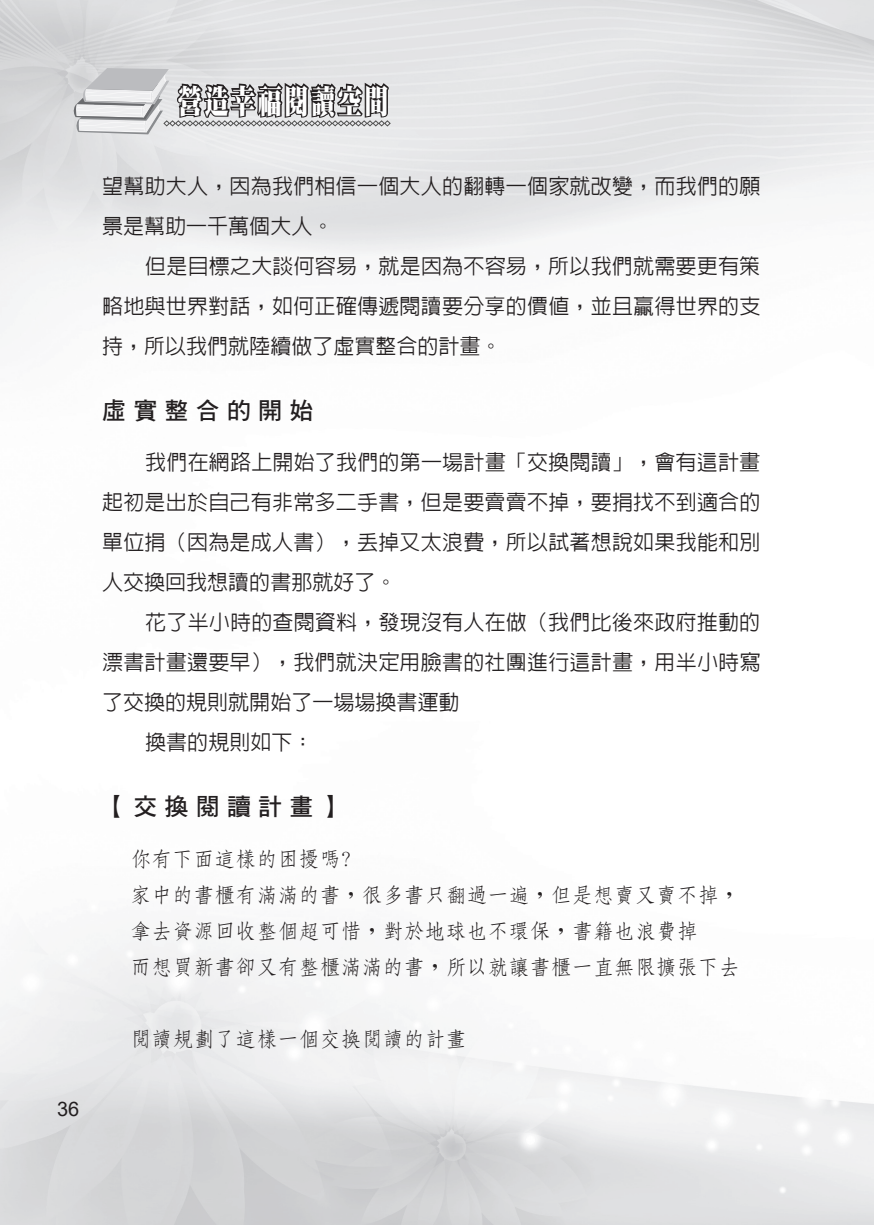
<style>
.page{position:relative;width:874px;height:1225px;background:#fff}
.page>*{position:absolute;margin:0;border:0;box-sizing:border-box;transform-origin:0 0}
.t1{font:33px "DF Ming Std W12";letter-spacing:.1em;color:#fff;scale:.73 1}
.一{font:24px "DF Hei Std W7";letter-spacing:.3em;color:#231f20}
.內文{font:500 21px/40px "Lin Gothic";letter-spacing:.01em;color:#231f20;text-align:justify}
.目文1{font:500 21px "Nan Sung";color:#231f20}
.t2{font:20px "Arial";color:#231f20}
</style>
<div class="page">
<svg style="left:72px;top:68px;width:318px;height:66px;background:#ababac"></svg>
<p class="t2" style="left:57px;top:1094px;width:24px">36</p>
<h1 class="t1" style="left:178px;top:83px;width:290px">營造幸福閱讀空間</h1>
<p class="內文" style="left:102px;top:166px;width:659px">望幫助大人，因為我們相信一個大人的翻轉一個家就改變，而我們的願景是幫助一千萬個大人。</p>
<p class="內文" style="left:102px;top:246px;width:659px;text-indent:43px">但是目標之大談何容易，就是因為不容易，所以我們就需要更有策略地與世界對話，如何正確傳遞閱讀要分享的價值，並且贏得世界的支持，所以我們就陸續做了虛實整合的計畫。</p>
<p class="一" style="left:102px;top:397px;width:213px">虛實整合的開始</p>
<p class="內文" style="left:102px;top:442px;width:659px;text-indent:43px">我們在網路上開始了我們的第一場計畫「交換閱讀」，會有這計畫起初是出於自己有非常多二手書，但是要賣賣不掉，要捐找不到適合的單位捐（因為是成人書），丟掉又太浪費，所以試著想說如果我能和別人交換回我想讀的書那就好了。</p>
<p class="內文" style="left:102px;top:602px;width:659px;text-indent:43px">花了半小時的查閱資料，發現沒有人在做（我們比後來政府推動的漂書計畫還要早），我們就決定用臉書的社團進行這計畫，用半小時寫了交換的規則就開始了一場場換書運動</p>
<p class="內文" style="left:145px;top:722px;width:169px">換書的規則如下：</p>
<p class="一" style="left:102px;top:793px;width:244px">【交換閱讀計畫】</p>
<p class="目文1" style="left:130px;top:847px;width:222px">你有下面這樣的困擾嗎?</p>
<p class="目文1" style="left:130px;top:883px;width:611px">家中的書櫃有滿滿的書，很多書只翻過一遍，但是想賣又賣不掉，</p>
<p class="目文1" style="left:130px;top:919px;width:569px">拿去資源回收整個超可惜，對於地球也不環保，書籍也浪費掉</p>
<p class="目文1" style="left:130px;top:955px;width:611px">而想買新書卻又有整櫃滿滿的書，所以就讓書櫃一直無限擴張下去</p>
<p class="目文1" style="left:130px;top:1027px;width:338px">閱讀規劃了這樣一個交換閱讀的計畫</p>
</div>
